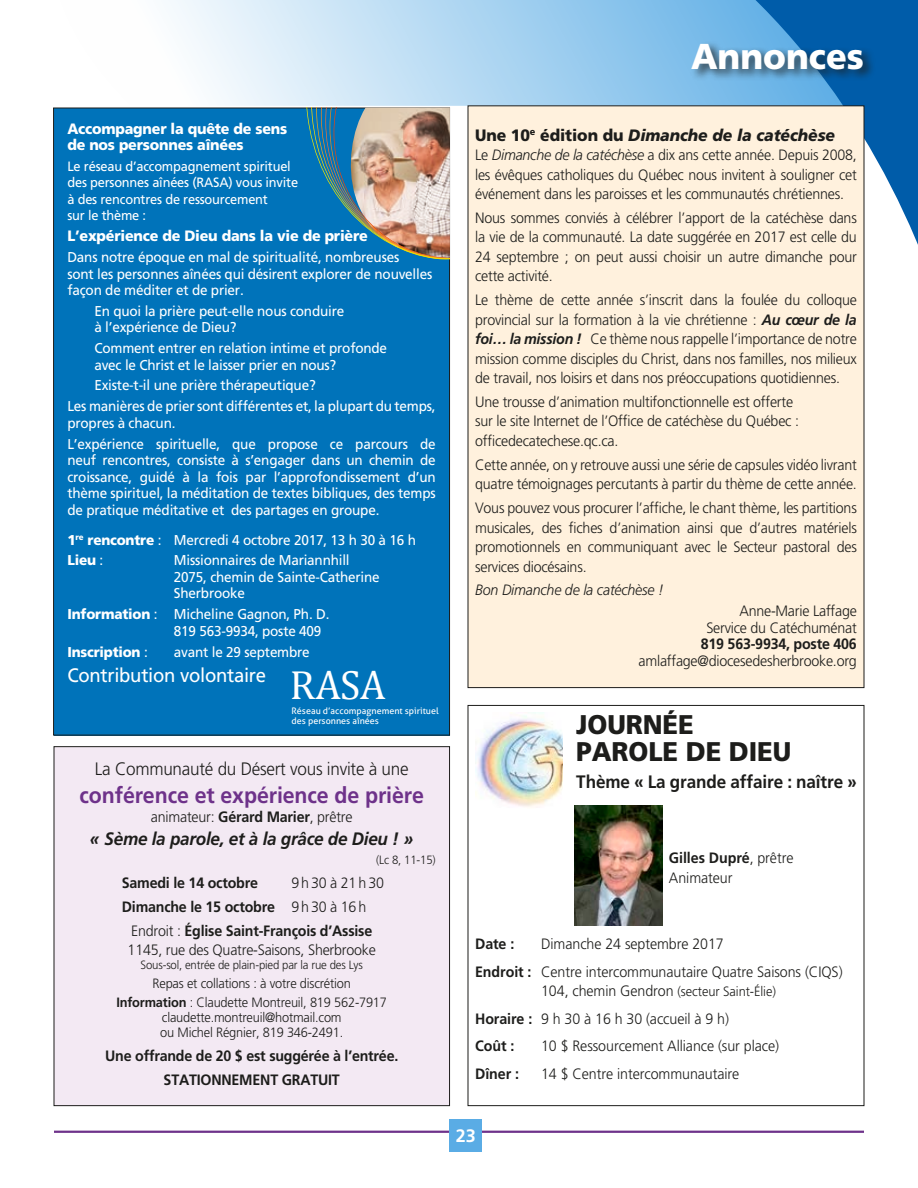
<style>
.page{position:relative;width:918px;height:1188px;background:#fff}
.page>*{position:absolute;margin:0;border:0;box-sizing:border-box;transform-origin:0 0}
.t1{font:40.95px "Cambria Math";color:#fff}
.t2{font:900 36px "Frutiger";color:#fff;scale:.95 1}
.t3{font:900 27px/27px "Frutiger";letter-spacing:-.005em;color:#1d1d1b;scale:.95 1}
.t4{font:700 22.5px "Frutiger";letter-spacing:-.005em;color:#6e328a;scale:.95 1}
.t5{font:19.5px "Frutiger";letter-spacing:-.015em;color:#fff;scale:.95 1}
.t6{font:300 18px "Frutiger";letter-spacing:-.015em;color:#1d1d1b;scale:.95 1}
.t7{font:italic 700 18px "Frutiger";letter-spacing:-.015em;color:#1d1d1b;scale:.95 1}
.t8{font:700 18px "Frutiger";letter-spacing:-.005em;color:#1d1d1b;scale:.95 1}
.t9{font:700 18px "Frutiger";color:#fff}
.t10{font:italic 900 16.5px "Frutiger";letter-spacing:-.005em;color:#1d1d1b;scale:.95 1}
.t11{font:300 15px/19.5px "Frutiger";letter-spacing:-.015em;color:#1d1d1b;scale:.95 1}
.t12{font:700 15px/23.9px "Frutiger";letter-spacing:-.015em;color:#1d1d1b;scale:.95 1}
.t13{font:900 15px/16.5px "Frutiger";letter-spacing:-.015em;color:#fff;scale:.95 1}
.t14{font:italic 300 15px "Frutiger";letter-spacing:-.015em;color:#1d1d1b;scale:.95 1}
.t15{font:14.25px/16.5px "Frutiger";letter-spacing:-.015em;color:#fff;scale:.95 1}
.t16{font:900 14.25px "Frutiger";letter-spacing:-.015em;color:#fff;scale:.95 1}
.t17{font:300 13.5px/19.4px "Frutiger";letter-spacing:-.015em;color:#1d1d1b;text-align:center;scale:.95 1}
.t18{font:13.5px/16.5px "Frutiger";letter-spacing:-.015em;color:#fff;scale:.95 1}
.t19{font:300 12px "Frutiger";letter-spacing:-.015em;color:#1d1d1b;scale:.95 1}
.t20{font:9px/10.8px "Aller";color:#fff}
.s1{font-weight:900}
.s2{font-weight:400}
.s3{font-weight:700}
.s4{font-weight:300}
.s5{font-style:normal}
.s6{font-style:italic}
.s7{font-weight:700;font-style:italic}
.s8{font-size:15px}
</style>
<div class="page">
<svg style="left:168px;top:0;width:448px;height:106px;background:#c4e1f4"></svg>
<svg style="left:616px;top:0;width:302px;height:529px"></svg>
<hr style="left:54px;top:1131px;width:810px;height:2px;background:#6e328a">
<div style="left:450px;top:1119px;width:32px;height:32px;background:#5aace5"></div>
<div style="left:689px;top:40px;width:187px;height:42px;background:#1d1d1b;opacity:.75"></div>
<div style="left:54px;top:108px;width:396px;height:627px;background:#0073ba"></div>
<div style="left:468px;top:106px;width:396px;height:582px;background:#fff1dd"></div>
<div style="left:54px;top:747px;width:396px;height:359px;background:#f3e9f3"></div>
<div style="left:54px;top:746px;width:396px;height:360px;border:1px solid #1d1d1b"></div>
<img style="left:475px;top:713px;width:88px;height:94px">
<img style="left:575px;top:805px;width:87px;height:120px">
<img style="left:306px;top:108px;width:144px;height:151px">
<h2 class="t2" style="left:691px;top:34px;width:184px">Annonces</h2>
<p class="t13" style="left:67px;top:120px;width:233px">Accompagner la quête de sens de nos personnes aînées</p>
<p class="t18" style="left:67px;top:158px;width:244px">Le réseau d’accompagnement spirituel des personnes aînées (RASA) vous invite à des rencontres de ressourcement<br>sur le thème :</p>
<p class="t13" style="left:67px;top:227px;width:318px">L’expérience de Dieu dans la vie de prière</p>
<p class="t15" style="left:67px;top:249px;width:386px">Dans notre époque en mal de spiritualité, nombreuses<br>sont les personnes aînées qui désirent explorer de nouvelles façon de méditer et de prier.</p>
<p class="t15" style="left:94px;top:302px;width:265px">En quoi la prière peut-elle nous conduire à l’expérience de Dieu?</p>
<p class="t15" style="left:94px;top:340px;width:310px">Comment entrer en relation intime et profonde avec le Christ et le laisser prier en nous?</p>
<p class="t15" style="left:67px;top:375px;width:389px;line-height:20.9px;text-indent:27px">Existe-t-il une prière thérapeutique?<br>Les manières de prier sont différentes et, la plupart du temps,</p>
<p class="t15" style="left:67px;top:412px;width:389px;line-height:20.9px">propres à chacun.<br>L’expérience spirituelle, que propose ce parcours de</p>
<p class="t15" style="left:67px;top:452px;width:389px;text-align:justify">neuf rencontres, consiste à s’engager dans un chemin de croissance, guidé à la fois par l’approfondissement d’un thème spirituel, la méditation de textes bibliques, des temps de pratique méditative et des partages en groupe.</p>
<p class="t15" style="left:67px;top:529px;width:368px;line-height:20.9px"><span class="s1">1</span><sup>re</sup> <span class="s1">rencontre</span> : Mercredi 4 octobre 2017, 13 h 30 à 16 h<br><span class="s1">Lieu</span> :</p>
<p class="t15" style="left:174px;top:552px;width:218px">Missionnaires de Mariannhill<br>2075, chemin de Sainte-Catherine<br>Sherbrooke</p>
<p class="t15" style="left:174px;top:606px;width:165px;text-indent:-106px"><span class="s1">Information</span> : Micheline Gagnon, Ph. D.<br>819 563-9934, poste 409</p>
<p class="t16" style="left:67px;top:643px;width:86px">Inscription <span class="s2">:</span></p>
<p class="t15" style="left:174px;top:643px;width:145px">avant le 29 septembre</p>
<h3 class="t5" style="left:67px;top:664px;width:211px">Contribution volontaire</h3>
<h1 class="t1" style="left:290px;top:661px;width:97px">RASA</h1>
<p class="t20" style="left:292px;top:705px;width:149px">Réseau d’accompagnement spirituel des personnes aînées</p>
<p class="t6" style="left:95px;top:758px;width:332px">La Communauté du Désert vous invite à une</p>
<h3 class="t4" style="left:80px;top:782px;width:364px">conférence et expérience de prière</h3>
<p class="t11" style="left:151px;top:807px;width:214px">animateur: <span class="s3">Gérard Marier</span>, prêtre</p>
<p class="t7" style="left:90px;top:828px;width:342px">« Sème la parole, et à la grâce de Dieu ! »</p>
<p class="t19" style="left:376px;top:853px;width:64px">(Lc 8, 11-15)</p>
<p class="t12" style="left:122px;top:871px;width:145px">Samedi le 14 octobre</p>
<p class="t12" style="left:122px;top:871px;width:277px;text-indent:169px"><span class="s4">9h30 à 21h30<br></span>Dimanche le 15 octobre <span class="s4">9h30 à 16h</span></p>
<p class="t11" style="left:128px;top:921px;width:263px">Endroit : <span class="s3">Église Saint-François d’Assise<br></span>1145, rue des Quatre-Saisons, Sherbrooke</p>
<p class="t19" style="left:141px;top:958px;width:236px">Sous-sol, entrée de plain-pied par la rue des Lys</p>
<p class="t17" style="left:116px;top:974px;width:286px">Repas et collations : à votre discrétion<br><span class="s3">Information</span> : Claudette Montreuil, 819 562-7917</p>
<p class="t17" style="left:160px;top:1010px;width:194px;line-height:15px;text-align:left">claudette.montreuil@hotmail.com ou Michel Régnier, 819 346-2491.</p>
<p class="t12" style="left:105px;top:1044px;width:310px;text-align:center">Une offrande de 20 $ est suggérée à l’entrée.<br>STATIONNEMENT GRATUIT</p>
<p class="t10" style="left:475px;top:125px;width:380px"><span class="s5">Une 10</span><sup>e</sup> <span class="s5">édition du</span> Dimanche de la catéchèse</p>
<p class="t11" style="left:475px;top:145px;width:403px;text-align:justify">Le <span class="s6">Dimanche de la catéchèse</span> a dix ans cette année. Depuis 2008, les évêques catholiques du Québec nous invitent à souligner cet événement dans les paroisses et les communautés chrétiennes.</p>
<p class="t11" style="left:475px;top:208px;width:403px;text-align:justify">Nous sommes conviés à célébrer l’apport de la catéchèse dans la vie de la communauté. La date suggérée en 2017 est celle du 24 septembre ; on peut aussi choisir un autre dimanche pour cette activité.</p>
<p class="t11" style="left:475px;top:290px;width:403px;text-align:justify">Le thème de cette année s’inscrit dans la foulée du colloque provincial sur la formation à la vie chrétienne : <span class="s7">Au cœur de la foi… la mission !</span> Ce thème nous rappelle l’importance de notre mission comme disciples du Christ, dans nos familles, nos milieux de travail, nos loisirs et dans nos préoccupations quotidiennes.</p>
<p class="t11" style="left:475px;top:392px;width:342px">Une trousse d’animation multifonctionnelle est offerte sur le site Internet de l’Office de catéchèse du Québec : officedecatechese.qc.ca.</p>
<p class="t11" style="left:475px;top:455px;width:403px">Cette année, on y retrouve aussi une série de capsules vidéo livrant quatre témoignages percutants à partir du thème de cette année.</p>
<p class="t11" style="left:475px;top:498px;width:403px;text-align:justify">Vous pouvez vous procurer l’affiche, le chant thème, les partitions musicales, des fiches d’animation ainsi que d’autres matériels promotionnels en communiquant avec le Secteur pastoral des services diocésains.</p>
<p class="t14" style="left:475px;top:582px;width:200px">Bon Dimanche de la catéchèse !</p>
<p class="t11" style="left:706px;top:603px;width:160px;line-height:16.5px;text-align:right">Anne-Marie Laffage<br>Service du Catéchuménat</p>
<p class="t12" style="left:701px;top:632px;width:166px">819 563-9934, poste 406</p>
<p class="t11" style="left:639px;top:651px;width:231px">amlaffage@diocesedesherbrooke.org</p>
<h3 class="t3" style="left:576px;top:710px;width:228px">JOURNÉE<br>PAROLE DE DIEU</h3>
<p class="t8" style="left:576px;top:771px;width:297px">Thème « La grande affaire : naître »</p>
<p class="t11" style="left:669px;top:848px;width:133px"><span class="s3">Gilles Dupré</span>, prêtre<br>Animateur</p>
<p class="t11" style="left:475px;top:930px;width:388px;line-height:27.6px;text-indent:66px">Dimanche 24 septembre 2017<br><span class="s3">Endroit :</span> Centre intercommunautaire Quatre Saisons (CIQS)</p>
<p class="t17" style="left:541px;top:982px;width:249px"><span class="s8">104, chemin Gendron</span> (secteur Saint-Élie)</p>
<p class="t11" style="left:475px;top:1005px;width:269px;line-height:27.6px"><span class="s3">Horaire :</span> 9 h 30 à 16 h 30 (accueil à 9 h)<br><span class="s3">Coût :</span></p>
<p class="t12" style="left:475px;top:932px;width:43px">Date :</p>
<p class="t11" style="left:541px;top:1036px;width:252px">10 $ Ressourcement Alliance (sur place)</p>
<p class="t12" style="left:475px;top:1062px;width:48px">Dîner :</p>
<p class="t11" style="left:541px;top:1064px;width:210px">14 $ Centre intercommunautaire</p>
<p class="t9" style="left:456px;top:1125px;width:22px">23</p>
</div>
